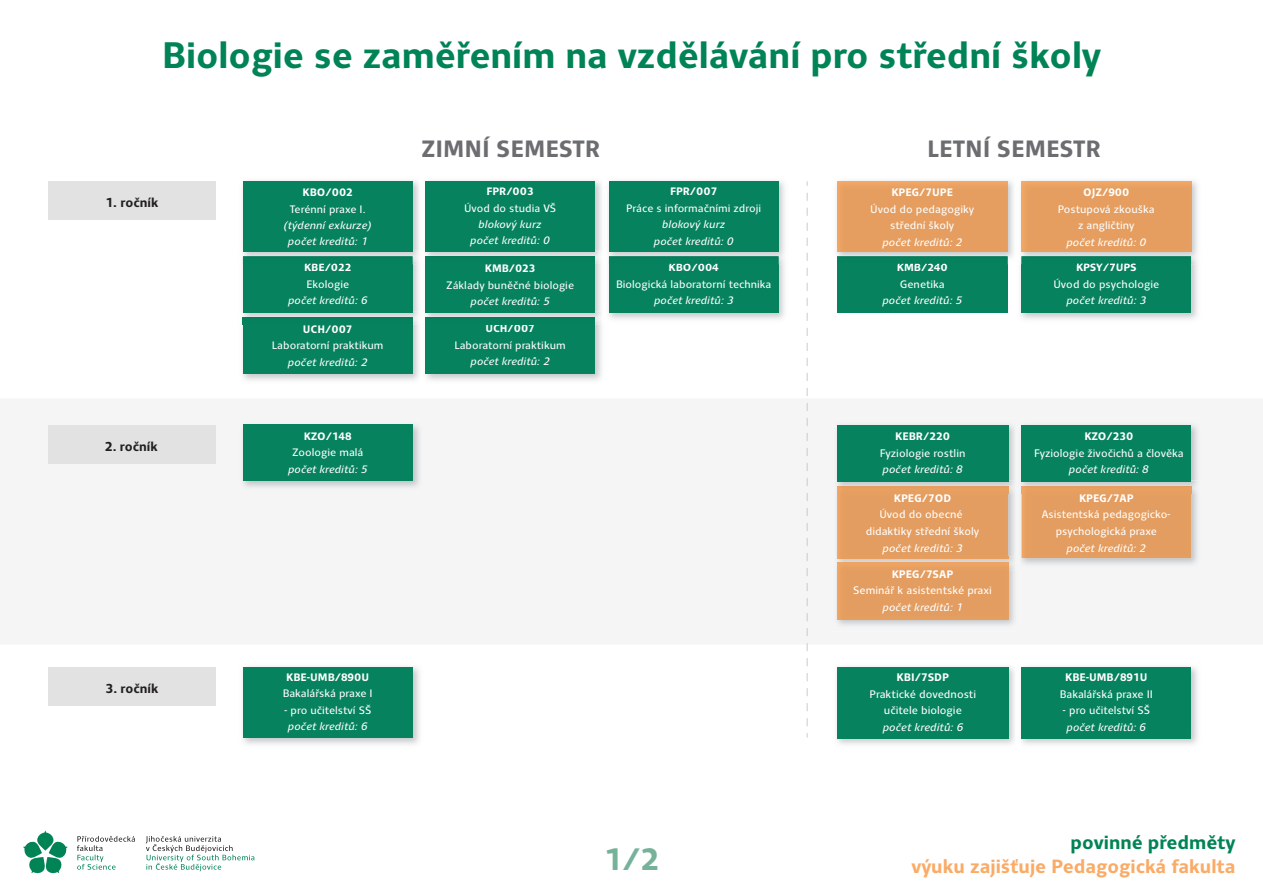
<style>
.page{position:relative;width:1263px;height:893px;background:#fff}
.page>*{position:absolute;margin:0;border:0;box-sizing:border-box;transform-origin:0 0}
.t1{font:700 37.5px "Clara Sans";color:#008355}
.t2{font:700 31.5px "Clara Sans";color:#75b299}
.t3{font:700 24px "Clara Sans";color:#6c6d70}
.t4{font:700 19.5px "Clara Sans";color:#faab67}
.t5{font:700 19.5px "Clara Sans";color:#008355}
.t6{font:700 13.2px "Clara Sans";color:#231f20}
.t7{font:11.1px/16.6px "Clara Sans";color:#fff;text-align:center}
.t8{font:italic 11.1px "Clara Sans";color:#fff}
.t9{font:700 11.1px "Clara Sans";color:#fff}
.t10{font:10.95px/16.5px "Clara Sans";color:#fff;text-align:center}
.t11{font:italic 10.95px/16.5px "Clara Sans";color:#fff;text-align:center}
.t12{font:700 10.95px "Clara Sans";color:#fff}
</style>
<div class="page">
<svg style="left:146px;top:836px;width:108px;height:35px"></svg>
<svg style="left:77px;top:836px;width:58px;height:34px"></svg>
<svg style="left:23px;top:830px;width:45px;height:44px"></svg>
<div style="left:48px;top:181px;width:168px;height:39px;background:#e1e2e1"></div>
<img style="left:242px;top:264px;width:177px;height:117px">
<div style="left:243px;top:318px;width:169px;height:56px;background:#07825e"></div>
<img style="left:425px;top:325px;width:177px;height:56px">
<div style="left:426px;top:318px;width:169px;height:56px;background:#07825e"></div>
<img style="left:242px;top:311px;width:359px;height:14px">
<img style="left:243px;top:318px;width:169px;height:7px">
<div style="left:243px;top:256px;width:169px;height:57px;background:#07825e"></div>
<img style="left:608px;top:180px;width:177px;height:140px">
<div style="left:609px;top:256px;width:169px;height:57px;background:#07825e"></div>
<img style="left:425px;top:264px;width:176px;height:47px">
<img style="left:426px;top:318px;width:169px;height:7px">
<div style="left:426px;top:256px;width:169px;height:57px;background:#07825e"></div>
<img style="left:242px;top:180px;width:360px;height:70px">
<img style="left:242px;top:250px;width:359px;height:14px">
<img style="left:243px;top:256px;width:169px;height:8px">
<img style="left:305px;top:264px;width:46px;height:1px">
<div style="left:243px;top:181px;width:169px;height:71px;background:#07825e"></div>
<img style="left:426px;top:256px;width:169px;height:8px">
<img style="left:419px;top:180px;width:6px;height:84px">
<div style="left:426px;top:181px;width:169px;height:71px;background:#07825e"></div>
<img style="left:608px;top:250px;width:177px;height:14px">
<img style="left:609px;top:256px;width:169px;height:8px">
<img style="left:669px;top:264px;width:49px;height:1px">
<div style="left:609px;top:181px;width:169px;height:71px;background:#07825e"></div>
<div style="left:48px;top:425px;width:168px;height:39px;background:#e1e2e1"></div>
<img style="left:239px;top:421px;width:184px;height:70px">
<div style="left:243px;top:425px;width:169px;height:56px;background:#07825e"></div>
<div style="left:48px;top:667px;width:168px;height:38px;background:#e1e2e1"></div>
<div style="left:837px;top:256px;width:170px;height:57px;background:#07825e"></div>
<div style="left:1021px;top:256px;width:170px;height:57px;background:#07825e"></div>
<img style="left:836px;top:180px;width:363px;height:84px">
<img style="left:837px;top:256px;width:170px;height:8px">
<img style="left:898px;top:264px;width:49px;height:1px">
<div style="left:837px;top:181px;width:170px;height:71px;background:#e59e60"></div>
<img style="left:1021px;top:256px;width:170px;height:8px">
<img style="left:1077px;top:264px;width:59px;height:1px">
<img style="left:1015px;top:180px;width:4px;height:84px">
<div style="left:1021px;top:181px;width:170px;height:71px;background:#e59e60"></div>
<div style="left:837px;top:494px;width:171px;height:62px;background:#e39d60"></div>
<img style="left:895px;top:494px;width:55px;height:8px">
<div style="left:1021px;top:494px;width:170px;height:64px;background:#e39d60"></div>
<img style="left:1080px;top:494px;width:53px;height:8px">
<img style="left:831px;top:556px;width:189px;height:73px">
<div style="left:837px;top:563px;width:171px;height:56px;background:#e39d60"></div>
<img style="left:833px;top:421px;width:182px;height:60px">
<img style="left:831px;top:481px;width:184px;height:13px">
<div style="left:837px;top:425px;width:171px;height:57px;background:#07825e"></div>
<img style="left:1020px;top:481px;width:183px;height:13px">
<svg style="left:1015px;top:481px;width:5px;height:13px"></svg>
<div style="left:1021px;top:425px;width:170px;height:57px;background:#07825e"></div>
<img style="left:836px;top:666px;width:179px;height:79px">
<div style="left:837px;top:667px;width:171px;height:71px;background:#07825e"></div>
<svg style="left:807px;top:182px;width:1px;height:544px"></svg>
<img style="left:242px;top:666px;width:178px;height:79px">
<div style="left:243px;top:667px;width:169px;height:70px;background:#07825e"></div>
<img style="left:1021px;top:666px;width:177px;height:79px">
<div style="left:1021px;top:667px;width:170px;height:71px;background:#07825e"></div>
<h1 class="t1" style="left:162px;top:35px;width:941px">Biologie se zaměřením na vzdělávání pro střední školy</h1>
<p class="t6" style="left:105px;top:196px;width:54px">1. ročník</p>
<p class="t6" style="left:105px;top:439px;width:54px">2. ročník</p>
<p class="t6" style="left:105px;top:681px;width:54px">3. ročník</p>
<p class="t12" style="left:303px;top:186px;width:52px">KBO/002</p>
<p class="t10" style="left:290px;top:201px;width:77px">Terénní praxe I.</p>
<p class="t11" style="left:284px;top:217px;width:90px">(týdenní exkurze) počet kreditů: 1</p>
<p class="t12" style="left:304px;top:261px;width:49px">KBE/022</p>
<p class="t10" style="left:306px;top:276px;width:44px">Ekologie</p>
<p class="t11" style="left:288px;top:292px;width:81px">počet kreditů: 6</p>
<p class="t12" style="left:303px;top:323px;width:51px">UCH/007</p>
<p class="t10" style="left:272px;top:337px;width:113px">Laboratorní praktikum</p>
<p class="t11" style="left:288px;top:354px;width:81px">počet kreditů: 2</p>
<p class="t12" style="left:304px;top:430px;width:49px">KZO/148</p>
<p class="t10" style="left:292px;top:444px;width:73px">Zoologie malá</p>
<p class="t11" style="left:288px;top:461px;width:81px">počet kreditů: 5</p>
<p class="t12" style="left:286px;top:671px;width:84px">KBE-UMB/890U</p>
<p class="t10" style="left:283px;top:685px;width:92px">Bakalářská praxe I</p>
<p class="t10" style="left:284px;top:702px;width:89px">- pro učitelství SŠ</p>
<p class="t11" style="left:288px;top:718px;width:81px">počet kreditů: 6</p>
<h3 class="t3" style="left:421px;top:136px;width:181px">ZIMNÍ SEMESTR</h3>
<h3 class="t3" style="left:927px;top:136px;width:175px">LETNÍ SEMESTR</h3>
<p class="t12" style="left:487px;top:185px;width:48px">FPR/003</p>
<p class="t10" style="left:464px;top:200px;width:94px">Úvod do studia VŠ</p>
<p class="t11" style="left:470px;top:216px;width:81px">blokový kurz počet kreditů: 0</p>
<p class="t12" style="left:485px;top:262px;width:52px">KMB/023</p>
<p class="t10" style="left:446px;top:277px;width:129px">Základy buněčné biologie</p>
<p class="t11" style="left:470px;top:293px;width:81px">počet kreditů: 5</p>
<p class="t12" style="left:485px;top:323px;width:51px">UCH/007</p>
<p class="t10" style="left:454px;top:337px;width:113px">Laboratorní praktikum</p>
<p class="t11" style="left:470px;top:354px;width:81px">počet kreditů: 2</p>
<p class="t12" style="left:670px;top:185px;width:49px">FPR/007</p>
<p class="t10" style="left:626px;top:200px;width:137px">Práce s informačními zdroji</p>
<p class="t11" style="left:654px;top:216px;width:81px">blokový kurz počet kreditů: 0</p>
<p class="t12" style="left:669px;top:262px;width:52px">KBO/004</p>
<p class="t10" style="left:616px;top:276px;width:157px">Biologická laboratorní technika</p>
<p class="t11" style="left:654px;top:293px;width:81px">počet kreditů: 3</p>
<p class="t12" style="left:891px;top:186px;width:63px">KPEG/7UPE</p>
<p class="t10" style="left:870px;top:201px;width:106px">Úvod do pedagogiky střední školy</p>
<p class="t11" style="left:882px;top:234px;width:81px">počet kreditů: 2</p>
<p class="t12" style="left:897px;top:262px;width:52px">KMB/240</p>
<p class="t10" style="left:900px;top:276px;width:46px">Genetika</p>
<p class="t11" style="left:882px;top:293px;width:81px">počet kreditů: 5</p>
<p class="t12" style="left:1083px;top:186px;width:48px">OJZ/900</p>
<p class="t10" style="left:1058px;top:201px;width:98px">Postupová zkouška z angličtiny</p>
<p class="t11" style="left:1066px;top:234px;width:81px">počet kreditů: 0</p>
<p class="t9" style="left:1076px;top:261px;width:62px">KPSY/7UPS</p>
<p class="t7" style="left:1053px;top:276px;width:107px">Úvod do psychologie</p>
<p class="t8" style="left:1066px;top:295px;width:81px">počet kreditů: 3</p>
<p class="t9" style="left:895px;top:430px;width:56px">KEBR/220</p>
<p class="t7" style="left:880px;top:445px;width:87px">Fyziologie rostlin</p>
<p class="t8" style="left:882px;top:463px;width:82px">počet kreditů: 8</p>
<p class="t9" style="left:894px;top:492px;width:59px">KPEG/7OD</p>
<p class="t7" style="left:866px;top:506px;width:115px">Úvod do obecné didaktiky střední školy</p>
<p class="t8" style="left:882px;top:542px;width:82px">počet kreditů: 3</p>
<p class="t9" style="left:892px;top:568px;width:63px">KPEG/7SAP</p>
<p class="t7" style="left:853px;top:582px;width:140px">Seminář k asistentské praxi</p>
<p class="t8" style="left:882px;top:601px;width:82px">počet kreditů: 1</p>
<p class="t9" style="left:897px;top:671px;width:54px">KBI/7SDP</p>
<p class="t7" style="left:869px;top:686px;width:108px">Praktické dovednosti učitele biologie</p>
<p class="t8" style="left:883px;top:721px;width:82px">počet kreditů: 6</p>
<p class="t9" style="left:1084px;top:430px;width:50px">KZO/230</p>
<p class="t7" style="left:1034px;top:445px;width:151px">Fyziologie živočichů a člověka</p>
<p class="t8" style="left:1069px;top:463px;width:81px">počet kreditů: 8</p>
<p class="t9" style="left:1079px;top:492px;width:56px">KPEG/7AP</p>
<p class="t7" style="left:1042px;top:506px;width:130px">Asistentská pedagogicko&shy;psychologická praxe</p>
<p class="t8" style="left:1066px;top:542px;width:81px">počet kreditů: 2</p>
<p class="t9" style="left:1065px;top:671px;width:84px">KBE-UMB/891U</p>
<p class="t7" style="left:1060px;top:686px;width:95px">Bakalářská praxe II</p>
<p class="t7" style="left:1063px;top:702px;width:89px">- pro učitelství SŠ</p>
<p class="t8" style="left:1066px;top:721px;width:81px">počet kreditů: 6</p>
<h2 class="t2" style="left:604px;top:841px;width:57px">1/2</h2>
<h3 class="t5" style="left:1070px;top:832px;width:167px">povinné předměty</h3>
<h3 class="t4" style="left:911px;top:855px;width:326px">výuku zajišťuje Pedagogická fakulta</h3>
</div>
